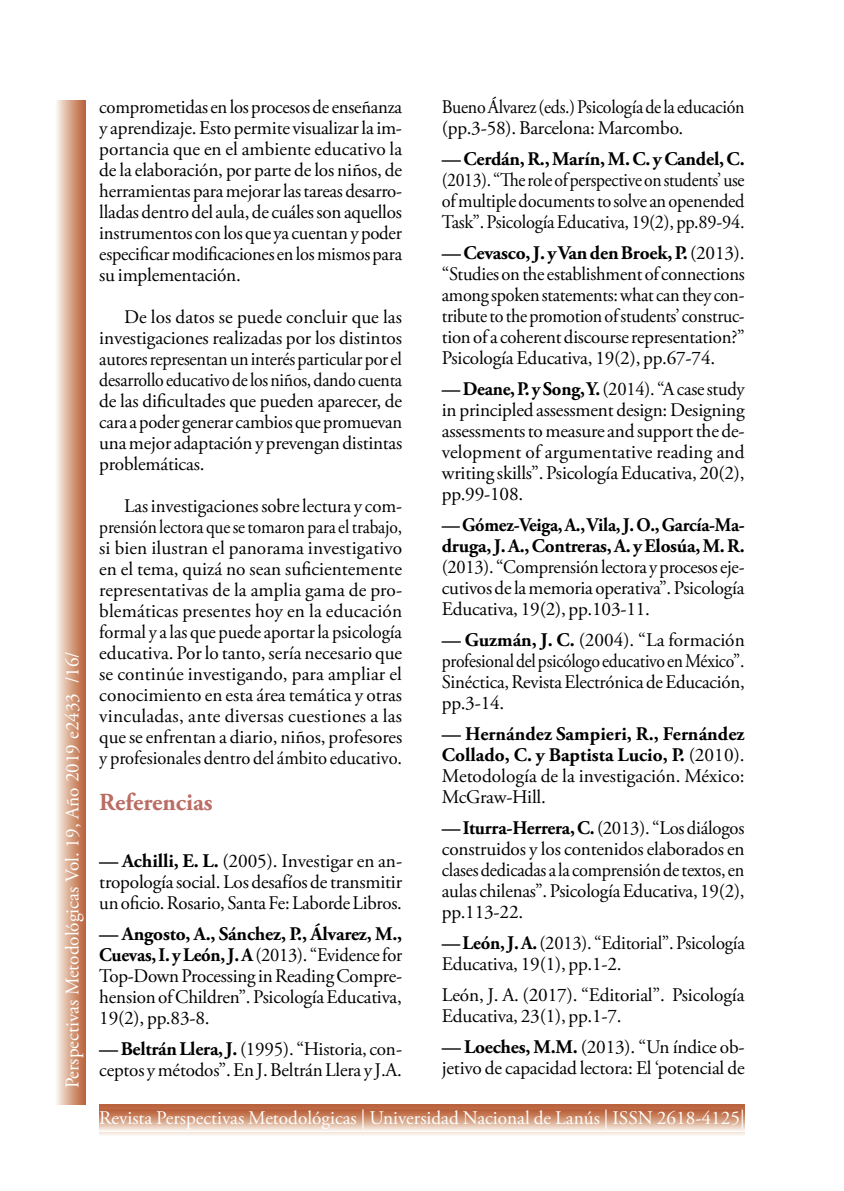
<style>
.page{position:relative;width:844px;height:1191px;background:#fff}
.page>*{position:absolute;margin:0;border:0;box-sizing:border-box;transform-origin:0 0}
.t1{font:700 24.5px "Adobe Garamond Pro";color:#bb6d65}
.t2{font:19.25px/21px "Adobe Garamond Pro";letter-spacing:-.01em;color:#000;text-align:justify}
.t3{font:19.25px/21px "Adobe Garamond Pro";letter-spacing:-.01em;color:#000;text-align:justify;scale:.96 1}
.t4{font:700 19.25px/21px "Adobe Garamond Pro";letter-spacing:-.01em;color:#000;text-align:justify}
.t5{font:19.25px "Adobe Garamond Pro";color:#fff}
.t6{font:19.25px/21px "Adobe Garamond Pro";letter-spacing:-.01em;color:#000;text-align:justify;scale:.92 1}
.t7{font:700 19.25px/21px "Adobe Garamond Pro";letter-spacing:-.01em;color:#000;scale:.95 1}
.t8{font:19.25px/21px "Adobe Garamond Pro";letter-spacing:-.01em;color:#000;scale:.93 1}
.s1{font-weight:700}
.s2{font-weight:400}
</style>
<div class="page">
<svg style="left:56px;top:100px;width:30px;height:1005px;background:#d8a68d"></svg>
<svg style="left:99px;top:1105px;width:645px;height:31px"></svg>
<div style="left:99px;top:1109px;width:645px;height:22px;background:linear-gradient(to bottom,#b35124,#f4e6db)"></div>
<p class="t5" style="left:61px;top:1088px;width:438px;rotate:-90deg">Perspectivas Metodológicas Vol. 19, Año 2019 e2433 /16/</p>
<p class="t2" style="left:99px;top:97px;width:304px">comprometidas en los procesos de enseñanza y aprendizaje. Esto permite visualizar la im&shy;portancia que en el ambiente educativo la de la elaboración, por parte de los niños, de herramientas para mejorar las tareas desarro&shy;lladas dentro del aula, de cuáles son aquellos instrumentos con los que ya cuentan y poder especificar modificaciones en los mismos para su implementación.</p>
<p class="t2" style="left:99px;top:307px;width:304px;text-indent:25px">De los datos se puede concluir que las investigaciones realizadas por los distintos autores representan un interés particular por el desarrollo educativo de los niños, dando cuenta de las dificultades que pueden aparecer, de cara a poder generar cambios que promuevan una mejor adaptación y prevengan distintas problemáticas.</p>
<p class="t2" style="left:99px;top:496px;width:304px;text-indent:25px">Las investigaciones sobre lectura y com&shy;prensión lectora que se tomaron para el trabajo, si bien ilustran el panorama investigativo en el tema, quizá no sean suficientemente representativas de la amplia gama de pro&shy;blemáticas presentes hoy en la educación formal y a las que puede aportar la psicología educativa. Por lo tanto, sería necesario que se continúe investigando, para ampliar el conocimiento en esta área temática y otras vinculadas, ante diversas cuestiones a las que se enfrentan a diario, niños, profesores y profesionales dentro del ámbito educativo.</p>
<p class="t1" style="left:99px;top:788px;width:115px">Referencias</p>
<p class="t2" style="left:99px;top:851px;width:304px"><span class="s1">— Achilli, E. L.</span> (2005). Investigar en an&shy;tropología social. Los desafíos de transmitir un oficio. Rosario, Santa Fe: Laborde Libros.</p>
<p class="t3" style="left:99px;top:924px;width:317px"><span class="s1">— Angosto, A., Sánchez, P., Álvarez, M., Cuevas, I. y León, J. A</span> (2013). “Evidence for Top-Down Processing in Reading Compre&shy;hension of Children”. Psicología Educativa, 19(2), pp.83-8.</p>
<p class="t2" style="left:99px;top:1039px;width:304px"><span class="s1">— Beltrán Llera, J.</span> (1995). “Historia, con&shy;ceptos y métodos”. En J. Beltrán Llera y J.A.</p>
<p class="t8" style="left:441px;top:97px;width:327px">Bueno Álvarez (eds.) Psicología de la educación (pp.3-58). Barcelona: Marcombo.</p>
<p class="t4" style="left:441px;top:149px;width:304px">— Cerdán, R., Marín, M. C. y Candel, C.</p>
<p class="t6" style="left:441px;top:170px;width:330px">(2013). “The role of perspective on students’ use of multiple documents to solve an openended Task”. Psicología Educativa, 19(2), pp.89-94.</p>
<p class="t2" style="left:441px;top:243px;width:304px"><span class="s1">— Cevasco, J. y Van den Broek, P.</span> (2013). “Studies on the establishment of connections among spoken statements: what can they con&shy;tribute to the promotion of students’ construc&shy;tion of a coherent discourse representation?” Psicología Educativa, 19(2), pp.67-74.</p>
<p class="t2" style="left:441px;top:379px;width:304px"><span class="s1">— Deane, P. y Song, Y.</span> (2014). “A case study in principled assessment design: Designing assessments to measure and support the de&shy;velopment of argumentative reading and writing skills”. Psicología Educativa, 20(2), pp.99-108.</p>
<p class="t7" style="left:441px;top:515px;width:320px">— Gómez-Veiga, A., Vila, J. O., García-Ma&shy;druga, J. A., Contreras, A. y Elosúa, M. R.</p>
<p class="t3" style="left:441px;top:557px;width:317px">(2013). “Comprensión lectora y procesos eje&shy;cutivos de la memoria operativa”. Psicología Educativa, 19(2), pp.103-11.</p>
<p class="t2" style="left:441px;top:630px;width:304px"><span class="s1">— Guzmán, J. C.</span> (2004). “La formación profesional del psicólogo educativo en México”.<br>Sinéctica, Revista Electrónica de Educación, pp.3-14.</p>
<p class="t4" style="left:441px;top:723px;width:304px">— Hernández Sampieri, R., Fernández Collado, C. y Baptista Lucio, P. <span class="s2">(2010).<br>Metodología de la investigación. México:<br>McGraw-Hill.</span></p>
<p class="t2" style="left:441px;top:818px;width:304px"><span class="s1">— Iturra-Herrera, C.</span> (2013). “Los diálogos construidos y los contenidos elaborados en clases dedicadas a la comprensión de textos, en aulas chilenas”. Psicología Educativa, 19(2), pp.113-22.</p>
<p class="t3" style="left:441px;top:933px;width:317px"><span class="s1">— León, J. A.</span> (2013). “Editorial”. Psicología<br>Educativa, 19(1), pp.1-2.</p>
<p class="t2" style="left:441px;top:985px;width:304px">León, J. A. (2017). “Editorial”. Psicología<br>Educativa, 23(1), pp.1-7.</p>
<p class="t2" style="left:441px;top:1036px;width:304px"><span class="s1">— Loeches, M.M.</span> (2013). “Un índice ob&shy;jetivo de capacidad lectora: El ‘potencial de</p>
<p class="t5" style="left:99px;top:1106px;width:646px">Revista Perspectivas Metodológicas | Universidad Nacional de Lanús | ISSN 2618-4125|</p>
</div>
